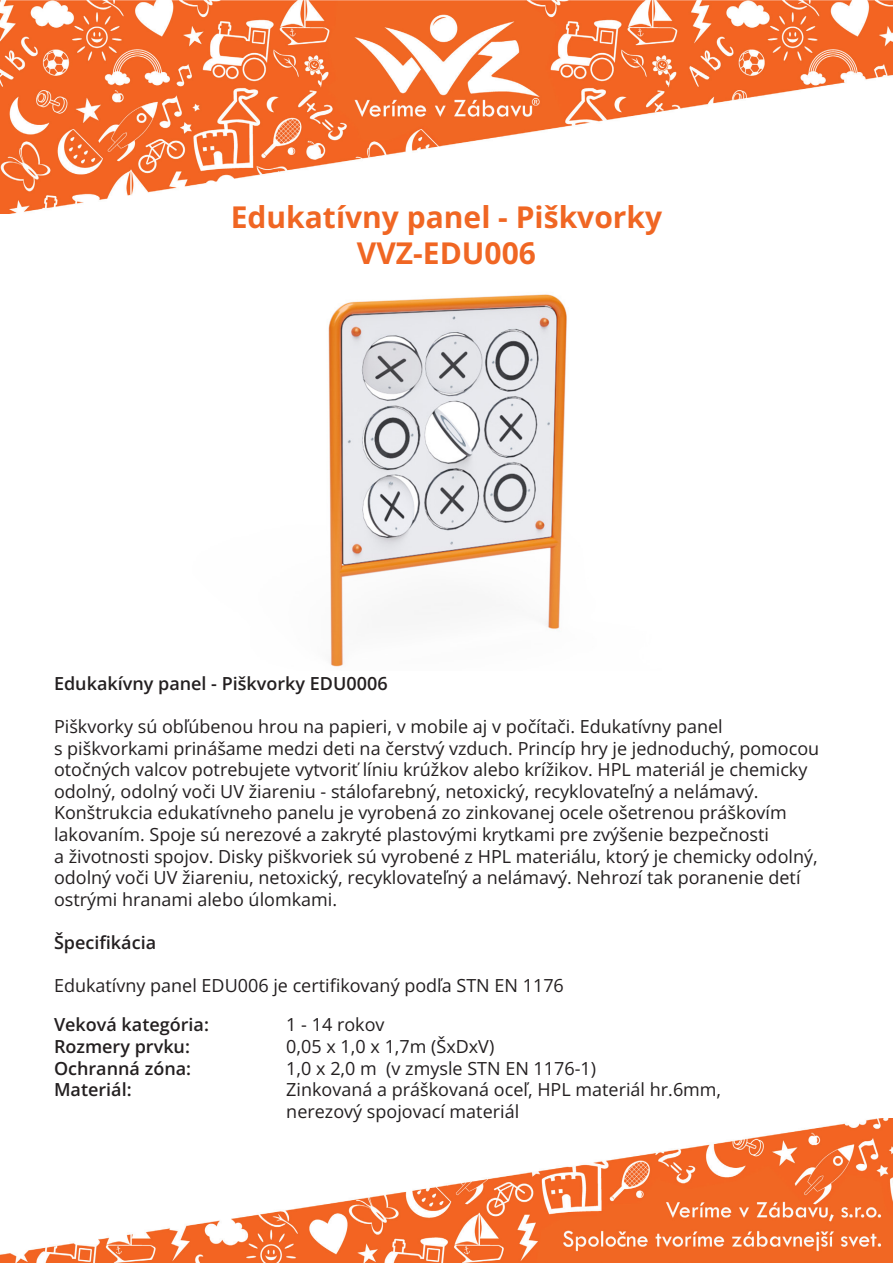
<style>
.page{position:relative;width:893px;height:1263px;background:#fff}
.page>*{position:absolute;margin:0;border:0;box-sizing:border-box;transform-origin:0 0}
.Veľký_Nádpis_-_Oranž{font:700 30px "Open Sans";color:#f06623}
.Text_čierna_12pt{font:18px/21.6px "Open Sans";color:#231f20}
.Malý_nádpis_-_čierna{font:600 18px "Open Sans";color:#231f20}
.s1{font-style:inherit}
</style>
<div class="page">
<img style="left:0;top:0;width:893px;height:214px">
<img style="left:0;top:1118px;width:893px;height:145px">
<img style="left:328px;top:294px;width:239px;height:373px">
<p class="Veľký_Nádpis_-_Oranž" style="left:231px;top:196px;width:433px">Edukatívny panel - Piškvorky</p>
<p class="Veľký_Nádpis_-_Oranž" style="left:357px;top:232px;width:181px">VVZ-EDU006</p>
<p class="Malý_nádpis_-_čierna" style="left:54px;top:671px;width:335px">Edukakívny panel - Piškvorky EDU0006</p>
<p class="Text_čierna_12pt" style="left:54px;top:715px;width:767px">Piškvorky sú obľúbenou hrou na papieri, v mobile aj v počítači. Edukatívny panel<br>s piškvorkami prinášame medzi deti na čerstvý vzduch. Princíp hry je jednoduchý, pomocou otočných valcov potrebujete vytvoriť líniu krúžkov alebo krížikov. HPL materiál je chemicky odolný, odolný voči UV žiareniu - stálofarebný, netoxický, recyklovateľný a nelámavý.<br>Konštrukcia edukatívneho panelu je vyrobená zo zinkovanej ocele ošetrenou práškovím</p>
<p class="Text_čierna_12pt" style="left:54px;top:823px;width:717px">lakovaním. Spoje sú nerezové a zakryté plastovými krytkami pre zvýšenie bezpečnosti</p>
<p class="Text_čierna_12pt" style="left:54px;top:845px;width:765px">a životnosti spojov. Disky piškvoriek sú vyrobené z HPL materiálu, ktorý je chemicky odolný, odolný voči UV žiareniu, netoxický, recyklovateľný a nelámavý. Nehrozí tak poranenie detí ostrými hranami alebo úlomkami.</p>
<p class="Malý_nádpis_-_čierna" style="left:54px;top:930px;width:104px">Špecifikácia</p>
<p class="Text_čierna_12pt" style="left:54px;top:974px;width:511px">Edukatívny panel EDU006 je certifikovaný podľa STN EN 1176</p>
<p class="Malý_nádpis_-_čierna" style="left:54px;top:1012px;width:156px">Veková kategória:</p>
<p class="Malý_nádpis_-_čierna" style="left:54px;top:1034px;width:138px">Rozmery prvku:</p>
<p class="Malý_nádpis_-_čierna" style="left:54px;top:1056px;width:139px">Ochranná zóna:</p>
<p class="Malý_nádpis_-_čierna" style="left:54px;top:1077px;width:79px">Materiál:</p>
<p class="Text_čierna_12pt" style="left:286px;top:1013px;width:436px">1 - 14 rokov<br>0,05 x 1,0 x 1,<span class="s1">7</span>m (ŠxDxV)<br>1,0 x 2,0 m (v zmysle STN EN 1176-1)<br>Zinkovaná a práškovaná oceľ, HPL materiál hr.6mm, nerezový spojovací materiál</p>
</div>
